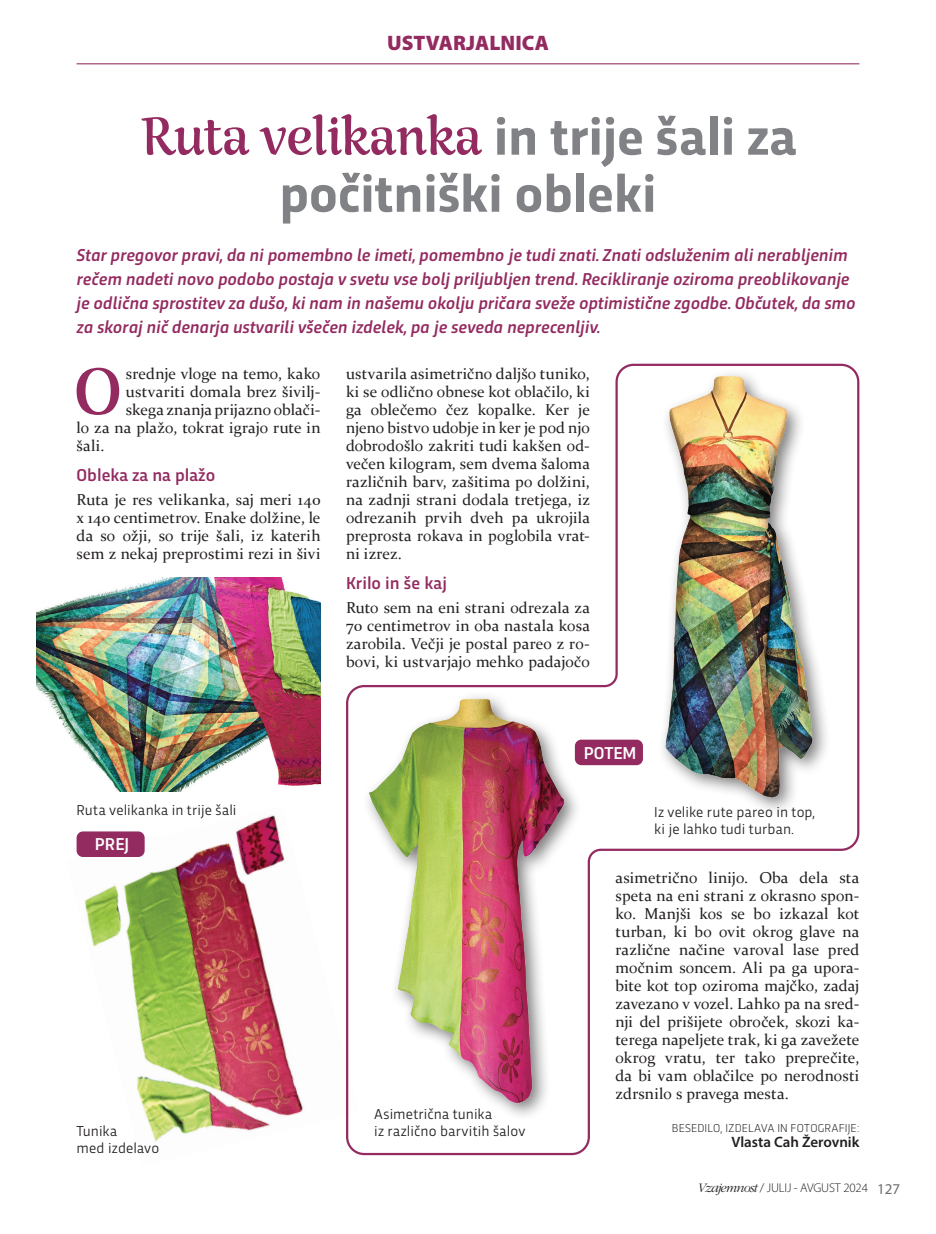
<style>
.page{position:relative;width:936px;height:1234px;background:#fff}
.page>*{position:absolute;margin:0;border:0;box-sizing:border-box;transform-origin:0 0}
.OSNOVNI_TEKST{font:67.35px "Rumba Std Large";color:#932b60}
.NASLOV_rumba{font:700 54px/57px "Trasandina";color:#808285;text-align:center}
.naslov_poglavij{font:900 21px "Myriad Pro";color:#932b60}
.PODNASLOV{font:italic 500 18px/24px "Trasandina";color:#932b60}
.glavni_podnaslovi{font:500 18px "Trasandina";color:#932b60}
.avtor_na_koncu_clank{font:500 18px "Trasandina";color:#fff}
.OSNOVNI_TEKST-2{font:15.75px/18px "Constantia";letter-spacing:.005em;color:#231f20;text-align:justify}
.PODPIS_pod_sliko{font:15px/17.2px "Trasandina";letter-spacing:.01em;color:#231f20}
.AVTOR_na_koncu_tekst{font:600 15px "Myriad Pro";color:#231f20}
.t1{font:300 12.75px "Myriad Pro";letter-spacing:-.01em;color:#231f20}
.podips_k_slikiFOTOGR{font:300 12px "Trasandina";letter-spacing:.02em;color:#231f20}
.s1{font-family:"Rumba Std Large";font-weight:400;color:#932b60}
.s2{font-family:"ITC Garamond Std";font-style:italic;font-size:13.5px}
.s3{font-weight:400;font-size:15px;color:#6c6d70}
</style>
<div class="page">
<img style="left:76px;top:815px;width:227px;height:327px">
<hr style="left:77px;top:63px;width:782px;height:1px;background:#932b60">
<svg style="left:346px;top:363px;width:514px;height:792px"></svg>
<div style="left:575px;top:739px;width:68px;height:26px;background:#932b60;border-radius:6px"></div>
<div style="left:77px;top:831px;width:68px;height:25px;background:#932b60;border-radius:6px"></div>
<img style="left:37px;top:578px;width:284px;height:213px">
<div style="left:657px;top:368px;width:174px;height:447px;background:#231f20;opacity:.6"></div>
<img style="left:655px;top:368px;width:165px;height:431px">
<div style="left:362px;top:690px;width:220px;height:431px;background:#231f20;opacity:.6"></div>
<img style="left:362px;top:694px;width:214px;height:412px">
<p class="naslov_poglavij" style="left:387px;top:29px;width:163px">USTVARJALNICA</p>
<p class="NASLOV_rumba" style="left:140px;top:104px;width:658px"><span class="s1">Ruta velikanka</span> in trije šali za počitniški obleki</p>
<p class="PODNASLOV" style="left:77px;top:241px;width:780px">Star pregovor pravi, da ni pomembno le imeti, pomembno je tudi znati. Znati odsluženim ali nerabljenim rečem nadeti novo podobo postaja v svetu vse bolj priljubljen trend. Recikliranje oziroma preoblikovanje je odlična sprostitev za dušo, ki nam in našemu okolju pričara sveže optimistične zgodbe. Občutek, da smo za skoraj nič denarja ustvarili všečen izdelek, pa je seveda neprecenljiv.</p>
<p class="OSNOVNI_TEKST-2" style="left:346px;top:363px;width:245px">ustvarila asimetrično daljšo tuniko, ki se odlično obnese kot oblačilo, ki ga oblečemo čez kopalke. Ker je njeno bistvo udobje in ker je pod njo dobrodošlo zakriti tudi kakšen od&shy;večen kilogram, sem dvema šaloma različnih barv, zašitima po dolžini, na zadnji strani dodala tretjega, iz odrezanih prvih dveh pa ukrojila preprosta rokava in poglobila vrat&shy;ni izrez.</p>
<p class="glavni_podnaslovi" style="left:346px;top:569px;width:102px">Krilo in še kaj</p>
<p class="OSNOVNI_TEKST-2" style="left:346px;top:597px;width:245px">Ruto sem na eni strani odrezala za 70 centimetrov in oba nastala kosa zarobila. Večji je postal pareo z ro&shy;bovi, ki ustvarjajo mehko padajočo</p>
<p class="OSNOVNI_TEKST" style="left:75px;top:352px;width:48px">O</p>
<p class="OSNOVNI_TEKST-2" style="left:126px;top:363px;width:196px">srednje vloge na temo, kako</p>
<p class="OSNOVNI_TEKST-2" style="left:126px;top:381px;width:196px">ustvariti domala brez šivilj-</p>
<p class="OSNOVNI_TEKST-2" style="left:126px;top:399px;width:196px">skega znanja prijazno oblači-</p>
<p class="OSNOVNI_TEKST-2" style="left:77px;top:417px;width:245px">lo za na plažo, tokrat igrajo rute in</p>
<p class="OSNOVNI_TEKST-2" style="left:77px;top:435px;width:29px">šali.</p>
<p class="glavni_podnaslovi" style="left:77px;top:461px;width:140px">Obleka za na plažo</p>
<p class="OSNOVNI_TEKST-2" style="left:77px;top:489px;width:245px">Ruta je res velikanka, saj meri 140 x 140 centimetrov. Enake dolžine, le da so ožji, so trije šali, iz katerih sem z nekaj preprostimi rezi in šivi</p>
<p class="avtor_na_koncu_clank" style="left:584px;top:739px;width:54px">POTEM</p>
<p class="PODPIS_pod_sliko" style="left:77px;top:799px;width:161px">Ruta velikanka in trije šali</p>
<p class="PODPIS_pod_sliko" style="left:654px;top:801px;width:162px">Iz velike rute pareo in top, ki je lahko tudi turban.</p>
<p class="avtor_na_koncu_clank" style="left:95px;top:830px;width:36px">PREJ</p>
<p class="PODPIS_pod_sliko" style="left:77px;top:1120px;width:42px">Tunika</p>
<p class="PODPIS_pod_sliko" style="left:77px;top:1137px;width:84px">med izdelavo</p>
<p class="PODPIS_pod_sliko" style="left:374px;top:1104px;width:119px">Asimetrična tunika</p>
<p class="PODPIS_pod_sliko" style="left:374px;top:1121px;width:153px">iz različno barvitih šalov</p>
<p class="OSNOVNI_TEKST-2" style="left:615px;top:867px;width:245px">asimetrično linijo. Oba dela sta speta na eni strani z okrasno spon&shy;ko. Manjši kos se bo izkazal kot turban, ki bo ovit okrog glave na različne načine varoval lase pred močnim soncem. Ali pa ga upora&shy;bite kot top oziroma majčko, zadaj zavezano v vozel. Lahko pa na sred&shy;nji del prišijete obroček, skozi ka&shy;terega napeljete trak, ki ga zavežete okrog vratu, ter tako preprečite, da bi vam oblačilce po nerodnosti zdrsnilo s pravega mesta.</p>
<p class="podips_k_slikiFOTOGR" style="left:672px;top:1119px;width:189px">BESEDILO, IZDELAVA IN FOTOGRAFIJE:</p>
<p class="AVTOR_na_koncu_tekst" style="left:731px;top:1132px;width:129px">Vlasta Cah Žerovnik</p>
<p class="t1" style="left:697px;top:1179px;width:204px"><span class="s2">Vzajemnost</span> / JULIJ - AVGUST 2024 <span class="s3">127</span></p>
</div>
